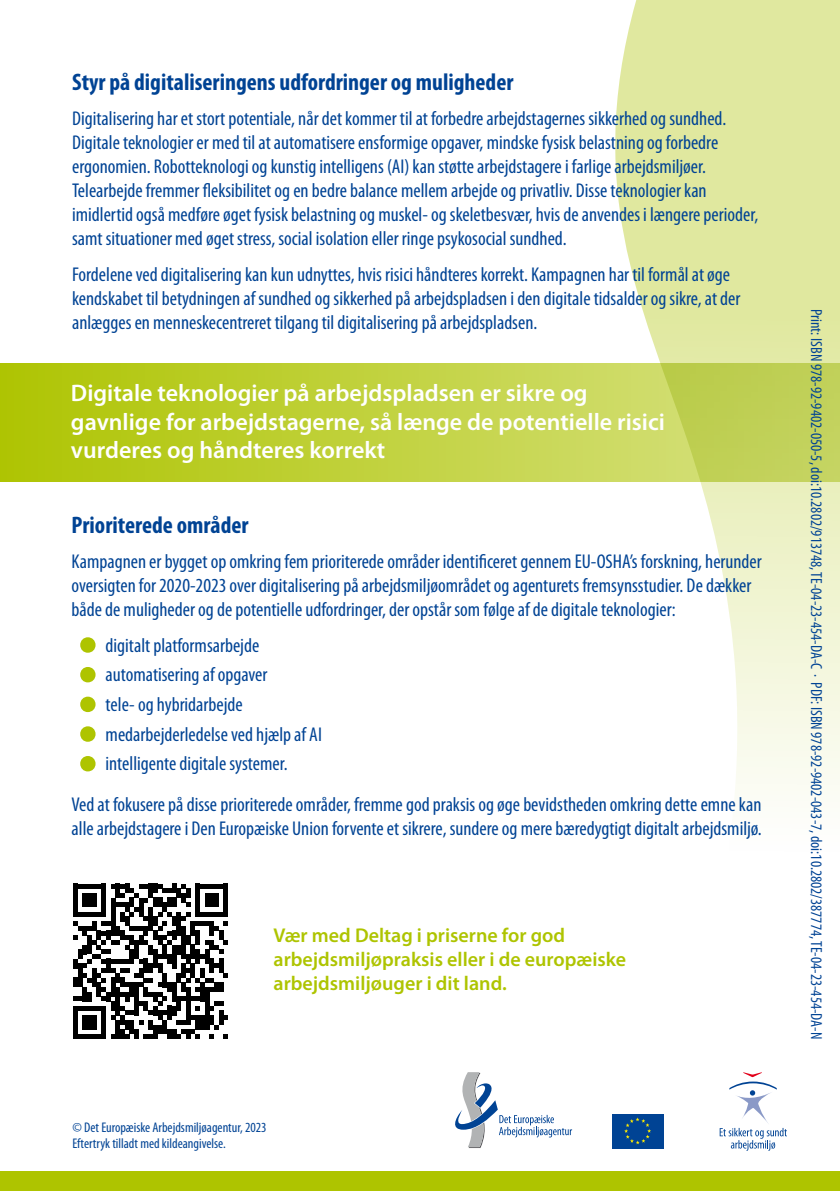
<style>
.page{position:relative;width:840px;height:1191px;background:#fff}
.page>*{position:absolute;margin:0;border:0;box-sizing:border-box;transform-origin:0 0}
.t1{font:600 24px/28.8px "Myriad Pro";color:#fff}
.t2{font:700 condensed 24px "Myriad Pro";color:#004394}
.t3{font:condensed 20px/24px "Myriad Pro";color:#004394}
.t4{font:600 20px/24px "Myriad Pro";color:#aec400}
.t5{font:condensed 16px "Myriad Pro";color:#004394}
.t6{font:condensed 14px/16px "Myriad Pro";color:#004394}
.s1{font-size:80px;color:#aec400}
</style>
<div class="page">
<svg style="left:597px;top:0;width:242px;height:795px"></svg>
<div style="left:0;top:1171px;width:839px;height:20px;background:#aec400"></div>
<svg style="left:73px;top:883px;width:155px;height:155px"></svg>
<svg style="left:0;top:363px;width:839px;height:118px;background:#bfd03e"></svg>
<svg style="left:612px;top:1114px;width:52px;height:35px"></svg>
<div style="left:611px;top:1113px;width:52px;height:35px;background:#004394"></div>
<svg style="left:624px;top:1117px;width:26px;height:27px"></svg>
<svg style="left:719px;top:1072px;width:67px;height:78px"></svg>
<svg style="left:455px;top:1072px;width:116px;height:76px"></svg>
<p class="t2" style="left:72px;top:67px;width:442px">Styr på digitaliseringens udfordringer og muligheder</p>
<p class="t3" style="left:72px;top:106px;width:687px">Digitalisering har et stort potentiale, når det kommer til at forbedre arbejdstagernes sikkerhed og sundhed.<br>Digitale teknologier er med til at automatisere ensformige opgaver, mindske fysisk belastning og forbedre ergonomien. Robotteknologi og kunstig intelligens (AI) kan støtte arbejdstagere i farlige arbejdsmiljøer.<br>Telearbejde fremmer fleksibilitet og en bedre balance mellem arbejde og privatliv. Disse teknologier kan imidlertid også medføre øget fysisk belastning og muskel- og skeletbesvær, hvis de anvendes i længere perioder, samt situationer med øget stress, social isolation eller ringe psykosocial sundhed.</p>
<p class="t3" style="left:72px;top:262px;width:669px">Fordelene ved digitalisering kan kun udnyttes, hvis risici håndteres korrekt. Kampagnen har til formål at øge kendskabet til betydningen af sundhed og sikkerhed på arbejdspladsen i den digitale tidsalder og sikre, at der anlægges en menneskecentreret tilgang til digitalisering på arbejdspladsen.</p>
<p class="t1" style="left:71px;top:378px;width:595px">Digitale teknologier på arbejdspladsen er sikre og gavnlige for arbejdstagerne, så længe de potentielle risici vurderes og håndteres korrekt</p>
<p class="t2" style="left:72px;top:510px;width:178px">Prioriterede områder</p>
<p class="t3" style="left:72px;top:549px;width:691px">Kampagnen er bygget op omkring fem prioriterede områder identificeret gennem EU-OSHA’s forskning, herunder oversigten for 2020-2023 over digitalisering på arbejdsmiljøområdet og agenturets fremsynsstudier. De dækker både de muligheder og de potentielle udfordringer, der opstår som følge af de digitale teknologier:</p>
<p class="t3" style="left:78px;top:633px;width:183px"><span class="s1">•</span> digitalt platformsarbejde</p>
<p class="t3" style="left:78px;top:662px;width:191px"><span class="s1">•</span> automatisering af opgaver</p>
<p class="t3" style="left:78px;top:692px;width:167px"><span class="s1">•</span> tele- og hybridarbejde</p>
<p class="t3" style="left:78px;top:722px;width:246px"><span class="s1">•</span> medarbejderledelse ved hjælp af AI</p>
<p class="t3" style="left:71px;top:743px;width:691px;line-height:41px;text-indent:6px"><span class="s1">•</span> intelligente digitale systemer.<br>Ved at fokusere på disse prioriterede områder, fremme god praksis og øge bevidstheden omkring dette emne kan</p>
<p class="t3" style="left:71px;top:816px;width:691px">alle arbejdstagere i Den Europæiske Union forvente et sikrere, sundere og mere bæredygtigt digitalt arbejdsmiljø.</p>
<p class="t4" style="left:273px;top:922px;width:354px">Vær med Deltag i priserne for god arbejdsmiljøpraksis eller i de europæiske arbejdsmiljøuger i dit land.</p>
<p class="t6" style="left:72px;top:1119px;width:195px">© Det Europæiske Arbejdsmiljøagentur, 2023<br>Eftertryk tilladt med kildeangivelse.</p>
<p class="t5" style="left:825px;top:309px;width:731px;rotate:90deg">Print: ISBN 978-92-9402-050-5, doi:10.2802/913748, TE-04-23-454-DA-C · PDF: ISBN 978-92-9402-043-7, doi:10.2802/387774, TE-04-23-454-DA-N</p>
</div>
